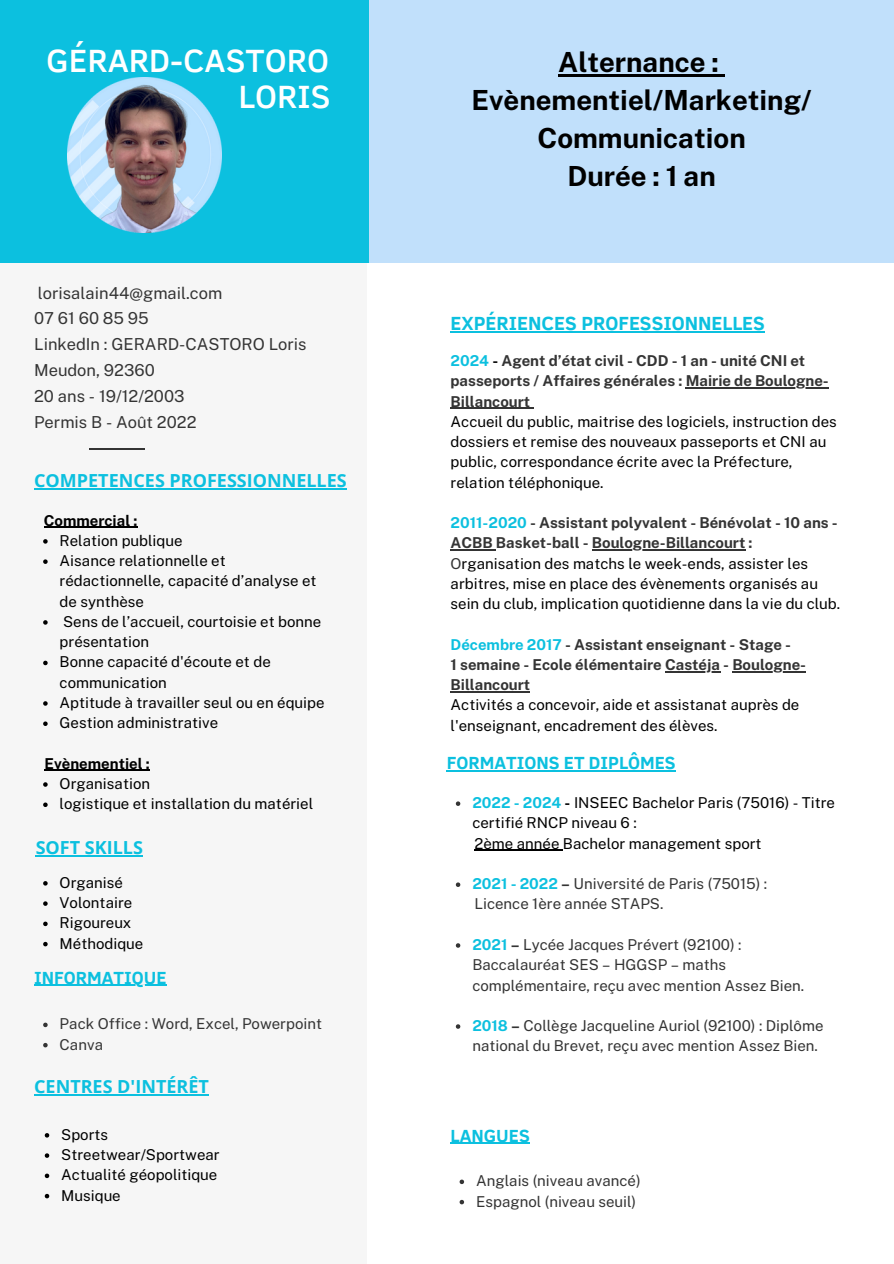
<style>
.page{position:relative;width:894px;height:1264px;background:#fff}
.page>*{position:absolute;margin:0;border:0;box-sizing:border-box;transform-origin:0 0}
.t1{font:500 33px/36px "Clear Sans";color:#fff;text-align:right}
.t2{font:700 27.75px/38px "Public Sans";color:#000;text-align:center}
.t3{font:700 19.5px "Clear Sans";color:#0cc0df}
.t4{font:700 18px "Open Sans";color:#0cc0df}
.t5{font:700 18px "Clear Sans";color:#0cc0df}
.t6{font:16.5px "Public Sans";color:#343434}
.t7{font:15px/20.2px "Public Sans";color:#000}
.t8{font:15px/20.2px "Public Sans";color:#343434}
.t9{font:700 15px/20.2px "Public Sans";color:#343434}
.t10{font:700 15px "Public Sans";color:#000}
.s1{color:#0cc0df}
.s2{color:#000}
.s3{font-weight:700;color:#343434}
.s4{color:#343434}
.s5{font-weight:700;color:#0cc0df}
.s6{font-weight:700}
</style>
<div class="page">
<div style="left:369px;top:0;width:524px;height:263px;background:#c1e0fb"></div>
<div style="left:0;top:0;width:369px;height:262px;background:#0cc0df"></div>
<div style="left:0;top:263px;width:367px;height:1000px;background:#f6f6f6"></div>
<hr style="left:89px;top:448px;width:55px;height:1px;background:#343434">
<img style="left:68px;top:78px;width:154px;height:154px">
<hr style="left:685px;top:387px;width:143px;height:1px;background:#343434">
<hr style="left:450px;top:407px;width:80px;height:2px;background:#343434">
<hr style="left:450px;top:549px;width:46px;height:1px;background:#343434">
<hr style="left:591px;top:549px;width:154px;height:1px;background:#343434">
<hr style="left:664px;top:671px;width:56px;height:1px;background:#343434">
<hr style="left:732px;top:671px;width:74px;height:1px;background:#343434">
<hr style="left:450px;top:691px;width:80px;height:1px;background:#343434">
<hr style="left:450px;top:331px;width:314px;height:1px;background:#0cc0df">
<svg style="left:455px;top:801px;width:5px;height:5px"></svg>
<hr style="left:474px;top:849px;width:88px;height:2px;background:#000">
<svg style="left:455px;top:882px;width:5px;height:5px"></svg>
<svg style="left:455px;top:943px;width:5px;height:4px"></svg>
<svg style="left:455px;top:1024px;width:5px;height:4px"></svg>
<hr style="left:446px;top:770px;width:229px;height:1px;background:#0cc0df">
<hr style="left:34px;top:984px;width:133px;height:1px;background:#0cc0df">
<svg style="left:43px;top:1022px;width:5px;height:5px"></svg>
<svg style="left:43px;top:1042px;width:5px;height:5px"></svg>
<svg style="left:459px;top:1179px;width:5px;height:5px"></svg>
<svg style="left:459px;top:1199px;width:5px;height:5px"></svg>
<hr style="left:450px;top:1142px;width:79px;height:1px;background:#0cc0df">
<hr style="left:558px;top:75px;width:160px;height:2px;background:#000">
<svg style="left:718px;top:75px;width:6px;height:2px"></svg>
<hr style="left:34px;top:1094px;width:101px;height:1px;background:#0cc0df">
<hr style="left:135px;top:1094px;width:74px;height:1px;background:#0cc0df">
<svg style="left:45px;top:1133px;width:4px;height:4px"></svg>
<svg style="left:45px;top:1153px;width:4px;height:4px"></svg>
<svg style="left:45px;top:1173px;width:4px;height:5px"></svg>
<svg style="left:45px;top:1193px;width:4px;height:5px"></svg>
<hr style="left:34px;top:488px;width:313px;height:1px;background:#0cc0df">
<hr style="left:44px;top:527px;width:93px;height:1px;background:#000">
<svg style="left:43px;top:539px;width:5px;height:4px"></svg>
<svg style="left:43px;top:559px;width:5px;height:5px"></svg>
<svg style="left:43px;top:620px;width:5px;height:4px"></svg>
<svg style="left:43px;top:660px;width:5px;height:5px"></svg>
<svg style="left:43px;top:701px;width:5px;height:4px"></svg>
<svg style="left:43px;top:721px;width:5px;height:5px"></svg>
<hr style="left:44px;top:770px;width:106px;height:1px;background:#000">
<svg style="left:43px;top:782px;width:5px;height:4px"></svg>
<svg style="left:43px;top:802px;width:5px;height:5px"></svg>
<hr style="left:36px;top:855px;width:107px;height:1px;background:#0cc0df">
<svg style="left:43px;top:881px;width:5px;height:4px"></svg>
<svg style="left:43px;top:901px;width:5px;height:4px"></svg>
<svg style="left:43px;top:921px;width:5px;height:5px"></svg>
<svg style="left:43px;top:941px;width:5px;height:5px"></svg>
<p class="t1" style="left:46px;top:41px;width:286px">GÉRARD-CASTORO<br>LORIS</p>
<p class="t6" style="left:38px;top:283px;width:186px">lorisalain44@gmail.com</p>
<h2 class="t6" style="left:34px;top:309px;width:116px">07 61 60 85 95</h2>
<p class="t6" style="left:34px;top:334px;width:274px">LinkedIn : GERARD-CASTORO Loris</p>
<p class="t6" style="left:34px;top:360px;width:122px">Meudon, 92360</p>
<p class="t6" style="left:34px;top:386px;width:152px">20 ans - 19/12/2003</p>
<p class="t6" style="left:34px;top:412px;width:164px">Permis B - Août 2022</p>
<p class="t4" style="left:34px;top:468px;width:314px">COMPETENCES PROFESSIONNELLES</p>
<p class="t10" style="left:44px;top:511px;width:95px">Commercial :</p>
<p class="t7" style="left:60px;top:530px;width:124px">Relation publique</p>
<p class="t7" style="left:60px;top:550px;width:258px">Aisance relationnelle et rédactionnelle, capacité d’analyse et de synthèse</p>
<p class="t7" style="left:60px;top:611px;width:263px">Sens de l’accueil, courtoisie et bonne présentation</p>
<h3 class="t7" style="left:60px;top:652px;width:212px">Bonne capacité d'écoute et de communication</h3>
<p class="t7" style="left:60px;top:692px;width:266px">Aptitude à travailler seul ou en équipe</p>
<p class="t7" style="left:60px;top:712px;width:160px">Gestion administrative</p>
<p class="t10" style="left:44px;top:754px;width:107px">Evènementiel :</p>
<p class="t7" style="left:60px;top:773px;width:92px">Organisation</p>
<p class="t7" style="left:60px;top:793px;width:255px">logistique et installation du matériel</p>
<p class="t4" style="left:36px;top:834px;width:109px">SOFT SKILLS</p>
<h3 class="t7" style="left:60px;top:872px;width:65px">Organisé</h3>
<p class="t7" style="left:60px;top:892px;width:74px">Volontaire</p>
<p class="t7" style="left:60px;top:912px;width:85px">Rigoureux<br>Méthodique</p>
<p class="t5" style="left:34px;top:964px;width:134px">INFORMATIQUE</p>
<h3 class="t8" style="left:60px;top:1013px;width:264px">Pack Office : Word, Excel, Powerpoint</h3>
<p class="t8" style="left:60px;top:1034px;width:45px">Canva</p>
<p class="t4" style="left:34px;top:1073px;width:176px">CENTRES D'INTÉRÊT</p>
<p class="t7" style="left:61px;top:1124px;width:48px">Sports</p>
<h3 class="t7" style="left:61px;top:1144px;width:160px">Streetwear/Sportwear</h3>
<p class="t7" style="left:61px;top:1164px;width:157px">Actualité géopolitique</p>
<p class="t7" style="left:61px;top:1184px;width:61px">Musique</p>
<p class="t2" style="left:471px;top:43px;width:341px">Alternance :<br>Evènementiel/Marketing/<br>Communication<br>Durée : 1 an</p>
<p class="t3" style="left:450px;top:309px;width:316px">EXPÉRIENCES PROFESSIONNELLES</p>
<p class="t9" style="left:450px;top:350px;width:379px"><span class="s1">2024</span> <span class="s2">-</span> Agent d’état civil - CDD - 1 an - unité CNI et passeports / Affaires générales : Mairie de Boulogne-</p>
<h3 class="t7" style="left:450px;top:391px;width:387px"><span class="s3">Billancourt<br></span>Accueil du public, maitrise des logiciels, instruction des dossiers et remise des nouveaux passeports et CNI au public, correspondance écrite avec la Préfecture, relation téléphonique.</h3>
<h4 class="t9" style="left:450px;top:512px;width:388px"><span class="s1">2011-2020</span> - Assistant polyvalent - Bénévolat - 10 ans -<br>ACBB Basket-ball - Boulogne-Billancourt :</h4>
<p class="t7" style="left:450px;top:553px;width:391px"><span class="s4">O</span>rganisation des matchs le week-ends, assister les arbitres, mise en place des évènements organisés au sein du club, implication quotidienne dans la vie du club.</p>
<p class="t9" style="left:450px;top:634px;width:342px"><span class="s1">Décembre 2017</span> - Assistant enseignant - Stage -</p>
<p class="t9" style="left:450px;top:654px;width:357px">1 semaine - Ecole élémentaire Castéja - Boulogne-</p>
<p class="t7" style="left:450px;top:674px;width:350px"><span class="s3">Billancourt<br></span>Activités a concevoir, aide et assistanat auprès de l'enseignant, encadrement des élèves.</p>
<p class="t5" style="left:446px;top:749px;width:230px">FORMATIONS ET DIPLÔMES</p>
<p class="t7" style="left:472px;top:792px;width:364px"><span class="s5">2022 - 2024</span> <span class="s6">-</span> INSEEC Bachelor Paris (75016) - Titre certifié RNCP niveau 6 :</p>
<p class="t7" style="left:474px;top:833px;width:288px">2ème année Bachelor management sport</p>
<p class="t8" style="left:472px;top:873px;width:296px"><span class="s5">2021 - 2022</span> <span class="s6">–</span> Université de Paris (75015) :</p>
<h3 class="t8" style="left:474px;top:893px;width:190px">Licence 1ère année STAPS.</h3>
<p class="t8" style="left:472px;top:934px;width:333px"><span class="s5">2021</span> <span class="s6">–</span> Lycée Jacques Prévert (92100) :<br>Baccalauréat SES – HGGSP – maths complémentaire, reçu avec mention Assez Bien.</p>
<p class="t8" style="left:472px;top:1015px;width:352px"><span class="s5">2018</span> <span class="s6">–</span> Collège Jacqueline Auriol (92100) : Diplôme national du Brevet, reçu avec mention Assez Bien.</p>
<p class="t5" style="left:450px;top:1122px;width:81px">LANGUES</p>
<p class="t8" style="left:476px;top:1170px;width:166px">Anglais (niveau avancé)</p>
<h3 class="t8" style="left:476px;top:1190px;width:161px">Espagnol (niveau seuil)</h3>
</div>
